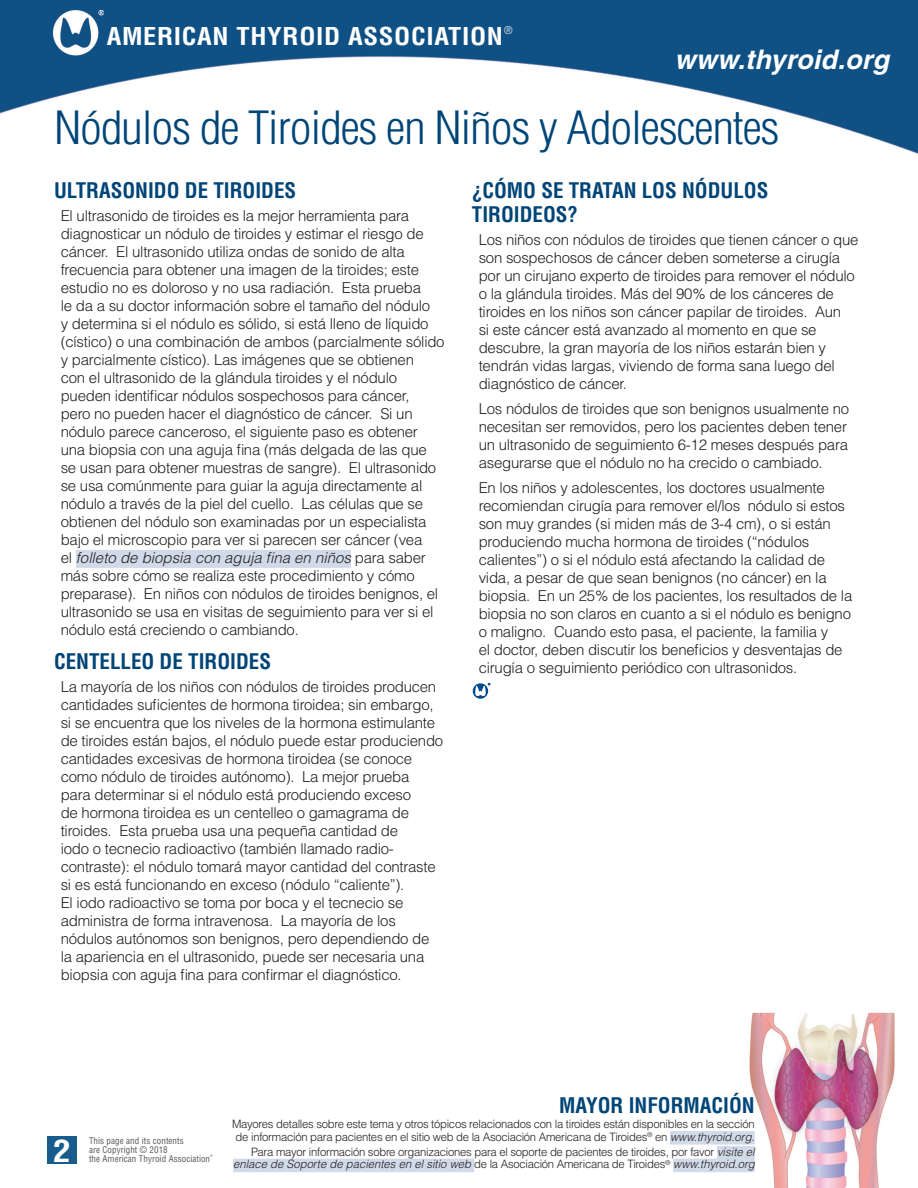
<style>
.page{position:relative;width:918px;height:1188px;background:#fff}
.page>*{position:absolute;margin:0;border:0;box-sizing:border-box;transform-origin:0 0}
.t1{font:300 condensed 44.7px "Helvetica";letter-spacing:-.025em;color:#004577;scale:1.1 1}
.t2{font:700 condensed 30px "Helvetica";color:#fff;scale:1.18 1}
.t3{font:italic 700 27px "Helvetica";letter-spacing:.01em;color:#fff}
.t4{font:700 condensed 24px "Helvetica";letter-spacing:.025em;color:#fff;scale:1.1 1}
.t5{font:700 condensed 21px/24px "Helvetica";color:#004577}
.t6{font:300 15px/18px "Helvetica";letter-spacing:-.015em;color:#231f20}
.t7{font:300 11.55px/12.6px "Helvetica";letter-spacing:-.025em;color:#231f20;text-align:center}
.t8{font:300 condensed 10.5px "Helvetica";color:#fff}
.t9{font:condensed 9px/9px "Helvetica";letter-spacing:.005em;color:#57585a}
.t10{font:300 condensed 3.45px "Helvetica";color:#57585a}
.s1{font-style:italic}
</style>
<div class="page">
<img style="left:0;top:0;width:918px;height:1188px">
<div style="left:47px;top:1136px;width:30px;height:28px;background:#175c8c"></div>
<div style="left:76px;top:550px;width:275px;height:18px;background:#d1dae9"></div>
<svg style="left:473px;top:683px;width:17px;height:16px"></svg>
<div style="left:670px;top:1131px;width:85px;height:14px;background:#d1dae9"></div>
<div style="left:717px;top:1146px;width:38px;height:14px;background:#d1dae9"></div>
<div style="left:233px;top:1159px;width:241px;height:13px;background:#d1dae9"></div>
<div style="left:673px;top:1159px;width:82px;height:13px;background:#d1dae9"></div>
<h3 class="t4" style="left:107px;top:21px;width:362px">AMERICAN THYROID ASSOCIATION</h3>
<p class="t8" style="left:504px;top:24px;width:10px">®</p>
<h3 class="t3" style="left:675px;top:43px;width:216px">www.thyroid.org</h3>
<h1 class="t1" style="left:54px;top:100px;width:661px">Nódulos de Tiroides en Niños y Adolescentes</h1>
<h3 class="t5" style="left:54px;top:178px;width:244px">ULTRASONIDO DE TIROIDES</h3>
<p class="t6" style="left:61px;top:207px;width:385px">El ultrasonido de tiroides es la mejor herramienta para diagnosticar un nódulo de tiroides y estimar el riesgo de cáncer. El ultrasonido utiliza ondas de sonido de alta frecuencia para obtener una imagen de la tiroides; este estudio no es doloroso y no usa radiación. Esta prueba<br>le da a su doctor información sobre el tamaño del nódulo<br>y determina si el nódulo es sólido, si está lleno de líquido (cístico) o una combinación de ambos (parcialmente sólido y parcialmente cístico). Las imágenes que se obtienen<br>con el ultrasonido de la glándula tiroides y el nódulo pueden identificar nódulos sospechosos para cáncer,<br>pero no pueden hacer el diagnóstico de cáncer. Si un nódulo parece canceroso, el siguiente paso es obtener una biopsia con una aguja fina (más delgada de las que se usan para obtener muestras de sangre). El ultrasonido se usa comúnmente para guiar la aguja directamente al nódulo a través de la piel del cuello. Las células que se obtienen del nódulo son examinadas por un especialista bajo el microscopio para ver si parecen ser cáncer (vea<br>el <span class="s1">folleto de biopsia con aguja fina en niños</span> para saber más sobre cómo se realiza este procedimiento y cómo preparase). En niños con nódulos de tiroides benignos, el ultrasonido se usa en visitas de seguimiento para ver si el nódulo está creciendo o cambiando.</p>
<h3 class="t5" style="left:54px;top:649px;width:219px">CENTELLEO DE TIROIDES</h3>
<p class="t6" style="left:61px;top:678px;width:384px">La mayoría de los niños con nódulos de tiroides producen cantidades suficientes de hormona tiroidea; sin embargo, si se encuentra que los niveles de la hormona estimulante de tiroides están bajos, el nódulo puede estar produciendo cantidades excesivas de hormona tiroidea (se conoce como nódulo de tiroides autónomo). La mejor prueba para determinar si el nódulo está produciendo exceso<br>de hormona tiroidea es un centelleo o gamagrama de tiroides. Esta prueba usa una pequeña cantidad de<br>iodo o tecnecio radioactivo (también llamado radio&shy;contraste): el nódulo tomará mayor cantidad del contraste si es está funcionando en exceso (nódulo “caliente”).<br>El iodo radioactivo se toma por boca y el tecnecio se administra de forma intravenosa. La mayoría de los nódulos autónomos son benignos, pero dependiendo de la apariencia en el ultrasonido, puede ser necesaria una biopsia con aguja fina para confirmar el diagnóstico.</p>
<h3 class="t5" style="left:472px;top:178px;width:298px">¿CÓMO SE TRATAN LOS NÓDULOS<br>TIROIDEOS?</h3>
<p class="t6" style="left:479px;top:231px;width:381px">Los niños con nódulos de tiroides que tienen cáncer o que son sospechosos de cáncer deben someterse a cirugía por un cirujano experto de tiroides para remover el nódulo o la glándula tiroides. Más del 90% de los cánceres de tiroides en los niños son cáncer papilar de tiroides. Aun<br>si este cáncer está avanzado al momento en que se descubre, la gran mayoría de los niños estarán bien y tendrán vidas largas, viviendo de forma sana luego del diagnóstico de cáncer.</p>
<p class="t6" style="left:479px;top:400px;width:372px">Los nódulos de tiroides que son benignos usualmente no necesitan ser removidos, pero los pacientes deben tener un ultrasonido de seguimiento 6-12 meses después para asegurarse que el nódulo no ha crecido o cambiado.</p>
<p class="t6" style="left:479px;top:478px;width:375px">En los niños y adolescentes, los doctores usualmente recomiendan cirugía para remover el/los nódulo si estos son muy grandes (si miden más de 3-4 cm), o si están produciendo mucha hormona de tiroides (“nódulos calientes”) o si el nódulo está afectando la calidad de vida, a pesar de que sean benignos (no cáncer) en la biopsia. En un 25% de los pacientes, los resultados de la biopsia no son claros en cuanto a si el nódulo es benigno o maligno. Cuando esto pasa, el paciente, la familia y<br>el doctor, deben discutir los beneficios y desventajas de cirugía o seguimiento periódico con ultrasonidos.</p>
<h2 class="t2" style="left:53px;top:1132px;width:16px">2</h2>
<p class="t9" style="left:89px;top:1136px;width:123px">This page and its contents<br>are Copyright © 2018<br>the American Thyroid Association</p>
<p class="t10" style="left:210px;top:1154px;width:4px">®</p>
<h3 class="t5" style="left:559px;top:1093px;width:197px">MAYOR INFORMACIÓN</h3>
<p class="t7" style="left:232px;top:1118px;width:524px">Mayores detalles sobre este tema y otros tópicos relacionados con la tiroides están disponibles en la sección de información para pacientes en el sitio web de la Asociación Americana de Tiroides<sup>®</sup> en <span class="s1">www.thyroid.org.</span></p>
<p class="t7" style="left:233px;top:1145px;width:523px;text-align:right">Para mayor información sobre organizaciones para el soporte de pacientes de tiroides, por favor <span class="s1">visite el enlace de Soporte de pacientes en el sitio web</span> de la Asociación Americana de Tiroides<sup>®</sup> <span class="s1">www.thyroid.org</span></p>
</div>
